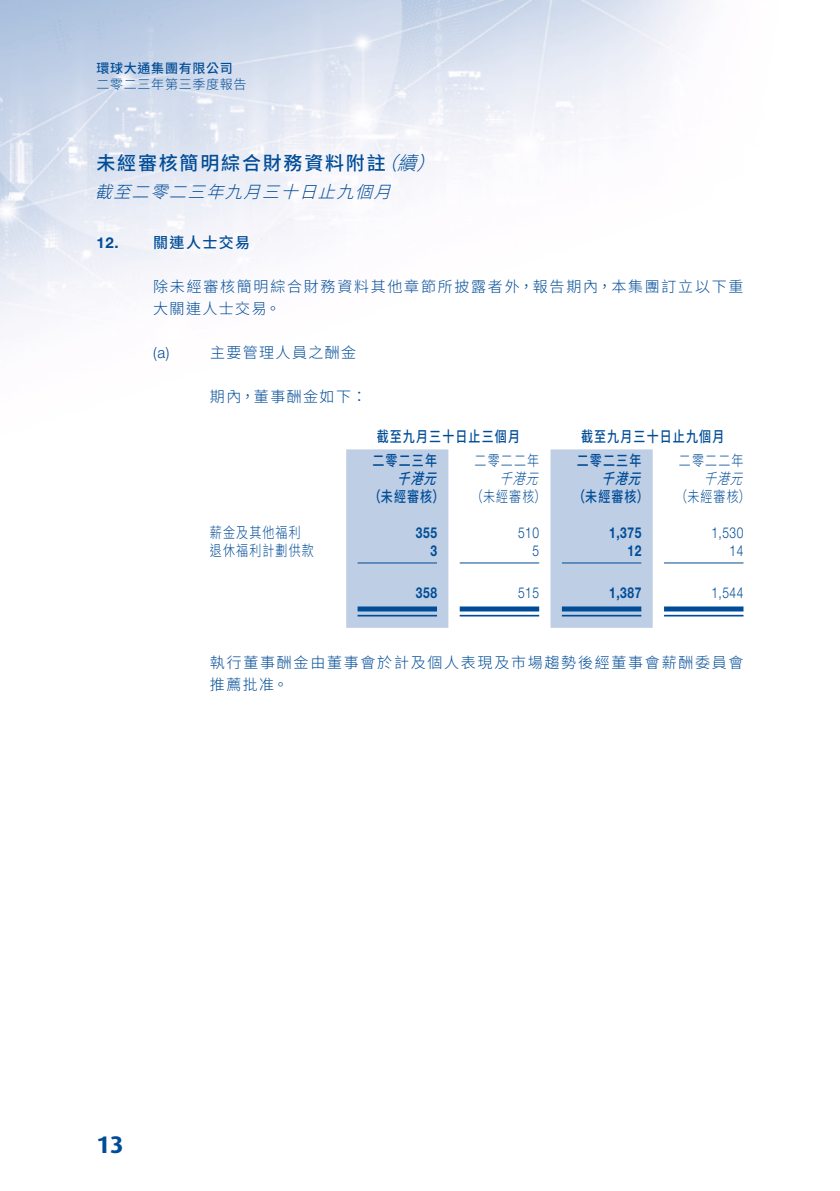
<style>
.page{position:relative;width:840px;height:1191px;background:#fff}
.page>*{position:absolute;margin:0;border:0;box-sizing:border-box;transform-origin:0 0}
.t1{font:700 24px "Dax";color:#004c97}
.Heading_1{font:500 19px "Source Han Sans TC";letter-spacing:.095em;color:#004c97}
.Heading_1-2{font:italic 300 19px "Source Han Sans TC";color:#004c97}
.Body_Text{font:italic 300 17px "Source Han Sans TC";color:#004c97}
.Notes{font:300 15px/22px "Source Han Sans TC";letter-spacing:.115em;color:#004c97}
.Notes-2{font:500 15px "Source Han Sans TC";letter-spacing:.095em;color:#004c97;scale:.8 1}
.Notes-3{font:300 15px "Source Han Sans TC";letter-spacing:.115em;color:#004c97;scale:.8 1}
.Notes-4{font:300 15px "Source Han Sans TC";letter-spacing:.095em;color:#004c97}
.Notes-5{font:300 15px "Helvetica Neue LT Std";letter-spacing:.045em;color:#004c97;scale:.8 1}
.Notes-6{font:700 15px "Helvetica Neue LT Std";letter-spacing:.045em;color:#004c97;scale:.8 1}
.Notes-7{font:300 15px "Source Han Sans TC";letter-spacing:.095em;color:#004c97;scale:.8 1}
.Notes_HD1{font:500 15px "Source Han Sans TC";letter-spacing:.095em;color:#004c97}
.Notes-8{font:italic 300 15px "Source Han Sans TC";color:#004c97;scale:.8 1}
.Notes-9{font:italic 500 15px "Source Han Sans TC";color:#004c97;scale:.8 1}
.Notes_HD1-2{font:700 15px "Helvetica Neue LT Std";color:#004c97}
.Notes-10{font:300 15px "Helvetica Neue LT Std";letter-spacing:.045em;color:#004c97}
.t2{font:300 13px "Source Han Sans TC";letter-spacing:.055em;color:#004c97}
.t3{font:500 13px "Source Han Sans TC";letter-spacing:.055em;color:#004c97}
</style>
<div class="page">
<img style="left:0;top:0;width:744px;height:628px">
<svg style="left:346px;top:449px;width:306px;height:179px;fill:#becee5"></svg>
<hr style="left:357px;top:562px;width:80px;height:1px;background:#004c97">
<hr style="left:459px;top:562px;width:80px;height:1px;background:#004c97">
<hr style="left:561px;top:562px;width:80px;height:1px;background:#004c97">
<hr style="left:663px;top:562px;width:80px;height:1px;background:#004c97">
<div style="left:357px;top:606px;width:80px;height:5px;background:#004c97"></div>
<hr style="left:357px;top:615px;width:80px;height:1px;background:#004c97">
<div style="left:459px;top:606px;width:80px;height:5px;background:#004c97"></div>
<hr style="left:459px;top:615px;width:80px;height:1px;background:#004c97">
<div style="left:561px;top:606px;width:80px;height:5px;background:#004c97"></div>
<hr style="left:561px;top:615px;width:80px;height:1px;background:#004c97">
<div style="left:663px;top:606px;width:80px;height:5px;background:#004c97"></div>
<hr style="left:663px;top:615px;width:80px;height:1px;background:#004c97">
<p class="t3" style="left:96px;top:61px;width:138px">環球大通集團有限公司</p>
<p class="t2" style="left:96px;top:77px;width:151px">二零二三年第三季度報告</p>
<p class="Heading_1-2" style="left:378px;top:152px;width:73px">（(</p>
<p class="Heading_1" style="left:96px;top:152px;width:290px">未經審核簡明綜合財務資料附註</p>
<p class="Body_Text" style="left:95px;top:182px;width:310px">截至二零二三年九月三十日止九個月</p>
<p class="Notes_HD1" style="left:153px;top:234px;width:98px">關連人士交易</p>
<p class="Heading_1-2" style="left:397px;top:152px;width:35px">續</p>
<p class="Notes_HD1-2" style="left:96px;top:233px;width:24px">12.</p>
<p class="Notes" style="left:153px;top:276px;width:591px">除未經審核簡明綜合財務資料其他章節所披露者外，報告期內，本集團訂立以下重大關連人士交易。</p>
<p class="Notes-4" style="left:210px;top:344px;width:148px">主要管理人員之酬金</p>
<p class="Notes-10" style="left:153px;top:343px;width:18px">a( )</p>
<p class="Notes-4" style="left:210px;top:388px;width:158px">期內，董事酬金如下：</p>
<p class="Notes-7" style="left:210px;top:524px;width:115px">薪金及其他福利</p>
<p class="Notes-7" style="left:210px;top:542px;width:131px">退休福利計劃供款</p>
<p class="Notes-2" style="left:376px;top:428px;width:180px">截至九月三十日止三個月</p>
<p class="Notes-2" style="left:372px;top:452px;width:82px">二零二三年</p>
<p class="Notes-3" style="left:474px;top:452px;width:82px">二零二二年</p>
<p class="Notes-9" style="left:397px;top:470px;width:64px">千港元</p>
<p class="Notes-8" style="left:499px;top:470px;width:64px">千港元</p>
<p class="Notes-2" style="left:368px;top:488px;width:96px">（未經審核）</p>
<p class="Notes-3" style="left:470px;top:488px;width:96px">（未經審核）</p>
<p class="Notes-6" style="left:415px;top:523px;width:28px">355</p>
<p class="Notes-5" style="left:518px;top:523px;width:28px">510</p>
<p class="Notes-6" style="left:430px;top:541px;width:10px">3</p>
<p class="Notes-5" style="left:532px;top:541px;width:10px">5</p>
<p class="Notes-6" style="left:415px;top:583px;width:28px">358</p>
<p class="Notes-5" style="left:518px;top:583px;width:28px">515</p>
<p class="Notes-2" style="left:580px;top:428px;width:180px">截至九月三十日止九個月</p>
<p class="Notes-2" style="left:576px;top:452px;width:82px">二零二三年</p>
<p class="Notes-3" style="left:678px;top:452px;width:82px">二零二二年</p>
<p class="Notes-9" style="left:601px;top:470px;width:64px">千港元</p>
<p class="Notes-8" style="left:703px;top:470px;width:64px">千港元</p>
<p class="Notes-2" style="left:572px;top:488px;width:96px">（未經審核）</p>
<p class="Notes-3" style="left:675px;top:488px;width:96px">（未經審核(</p>
<p class="Notes-6" style="left:609px;top:523px;width:42px">1,375</p>
<p class="Notes-5" style="left:711px;top:523px;width:42px">1,530</p>
<p class="Notes-6" style="left:627px;top:541px;width:19px">12</p>
<p class="Notes-5" style="left:729px;top:541px;width:19px">14</p>
<p class="Notes-6" style="left:609px;top:583px;width:42px">1,387</p>
<p class="Notes-5" style="left:711px;top:583px;width:42px">1,544</p>
<p class="Notes" style="left:210px;top:652px;width:535px">執行董事酬金由董事會於計及個人表現及市場趨勢後經董事會薪酬委員會推薦批准。</p>
<h1 class="t1" style="left:96px;top:1131px;width:29px">13</h1>
</div>
